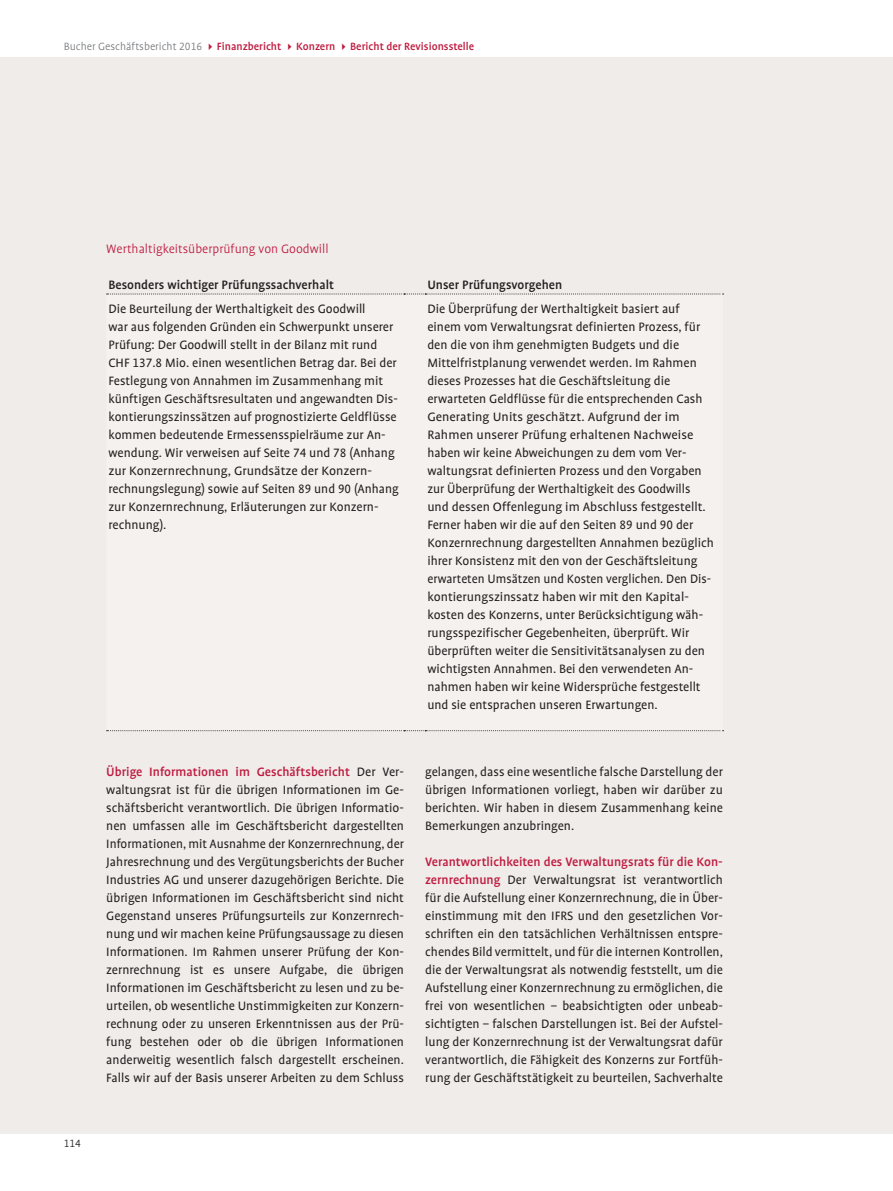
<style>
.page{position:relative;width:893px;height:1191px;background:#fff}
.page>*{position:absolute;margin:0;border:0;box-sizing:border-box;transform-origin:0 0}
.t1{font:13.8px/18px "Bucher Profile";color:#231f20;text-align:justify}
.t2{font:500 13.8px "Bucher Profile";color:#231f20}
.t3{font:300 13.8px "Bucher Profile";color:#be1b40}
.t4{font:500 12px "Bucher Profile";color:#be1b40}
.t5{font:300 12px "Bucher Profile";color:#231f20}
.s1{font-weight:300;color:#76787b}
.s2{font-weight:500;color:#be1b40}
</style>
<div class="page">
<div style="left:0;top:57px;width:893px;height:1076px;background:#f0ece9"></div>
<svg style="left:106px;top:293px;width:618px;height:2px"></svg>
<svg style="left:107px;top:730px;width:617px;height:1px"></svg>
<p class="t4" style="left:64px;top:40px;width:412px"><span class="s1">Bucher Geschäftsbericht 2016</span> Finanzbericht Konzern Bericht der Revisionsstelle</p>
<p class="t3" style="left:106px;top:242px;width:224px">Werthaltigkeitsüberprüfung von Goodwill</p>
<p class="t2" style="left:108px;top:278px;width:227px">Besonders wichtiger Prüfungssachverhalt</p>
<p class="t2" style="left:427px;top:278px;width:136px">Unser Prüfungsvorgehen</p>
<p class="t1" style="left:108px;top:300px;width:292px;text-align:left">Die Beurteilung der Werthaltigkeit des Goodwill<br>war aus folgenden Gründen ein Schwerpunkt unserer Prüfung: Der Goodwill stellt in der Bilanz mit rund CHF 137.8 Mio. einen wesentlichen Betrag dar. Bei der Festlegung von Annahmen im Zusammenhang mit künftigen Geschäftsresultaten und angewandten Dis&shy;kontierungszinssätzen auf prognostizierte Geldflüsse kommen bedeutende Ermessensspielräume zur An&shy;wendung. Wir verweisen auf Seite 74 und 78 (Anhang zur Konzernrechnung, Grundsätze der Konzern&shy;rechnungslegung) sowie auf Seiten 89 und 90 (Anhang zur Konzernrechnung, Erläuterungen zur Konzern&shy;rechnung).</p>
<p class="t1" style="left:427px;top:300px;width:288px;text-align:left">Die Überprüfung der Werthaltigkeit basiert auf einem vom Verwaltungsrat definierten Prozess, für den die von ihm genehmigten Budgets und die Mittelfristplanung verwendet werden. Im Rahmen dieses Prozesses hat die Geschäftsleitung die erwarteten Geldflüsse für die entsprechenden Cash Generating Units geschätzt. Aufgrund der im Rahmen unserer Prüfung erhaltenen Nachweise haben wir keine Abweichungen zu dem vom Ver&shy;waltungsrat definierten Prozess und den Vorgaben zur Überprüfung der Werthaltigkeit des Goodwills und dessen Offenlegung im Abschluss festgestellt.<br>Ferner haben wir die auf den Seiten 89 und 90 der Konzernrechnung dargestellten Annahmen bezüglich ihrer Konsistenz mit den von der Geschäftsleitung erwarteten Umsätzen und Kosten verglichen. Den Dis&shy;kontierungszinssatz haben wir mit den Kapital&shy;kosten des Konzerns, unter Berücksichtigung wäh&shy;rungsspezifischer Gegebenheiten, überprüft. Wir überprüften weiter die Sensitivitätsanalysen zu den wichtigsten Annahmen. Bei den verwendeten An&shy;nahmen haben wir keine Widersprüche festgestellt und sie entsprachen unseren Erwartungen.</p>
<p class="t5" style="left:64px;top:1137px;width:19px">114</p>
<p class="t1" style="left:106px;top:762px;width:299px"><span class="s2">Übrige Informationen im Geschäftsbericht</span> Der Ver&shy;waltungsrat ist für die übrigen Informationen im Ge&shy;schäftsbericht verantwortlich. Die übrigen Informatio&shy;nen umfassen alle im Geschäftsbericht dargestellten Informationen, mit Ausnahme der Konzernrechnung, der Jahresrechnung und des Vergütungsberichts der Bucher Industries AG und unserer dazugehörigen Berichte. Die übrigen Informationen im Geschäftsbericht sind nicht Gegenstand unseres Prüfungsurteils zur Konzernrech&shy;nung und wir machen keine Prüfungsaussage zu diesen Informationen. Im Rahmen unserer Prüfung der Kon&shy;zernrechnung ist es unsere Aufgabe, die übrigen Informationen im Geschäftsbericht zu lesen und zu be&shy;urteilen, ob wesentliche Unstimmigkeiten zur Konzern&shy;rechnung oder zu unseren Erkenntnissen aus der Prü&shy;fung bestehen oder ob die übrigen Informationen anderweitig wesentlich falsch dargestellt erscheinen.<br>Falls wir auf der Basis unserer Arbeiten zu dem Schluss</p>
<p class="t1" style="left:425px;top:762px;width:299px">gelangen, dass eine wesentliche falsche Darstellung der übrigen Informationen vorliegt, haben wir darüber zu berichten. Wir haben in diesem Zusammenhang keine Bemerkungen anzubringen.</p>
<p class="t1" style="left:425px;top:852px;width:299px"><span class="s2">Verantwortlichkeiten des Verwaltungsrats für die Kon&shy;zernrechnung</span> Der Verwaltungsrat ist verantwortlich für die Aufstellung einer Konzernrechnung, die in Über&shy;einstimmung mit den IFRS und den gesetzlichen Vor&shy;schriften ein den tatsächlichen Verhältnissen entspre&shy;chendes Bild vermittelt, und für die internen Kontrollen, die der Verwaltungsrat als notwendig feststellt, um die Aufstellung einer Konzernrechnung zu ermöglichen, die frei von wesentlichen – beabsichtigten oder unbeab&shy;sichtigten – falschen Darstellungen ist. Bei der Aufstel&shy;lung der Konzernrechnung ist der Verwaltungsrat dafür verantwortlich, die Fähigkeit des Konzerns zur Fortfüh&shy;rung der Geschäftstätigkeit zu beurteilen, Sachverhalte</p>
</div>
